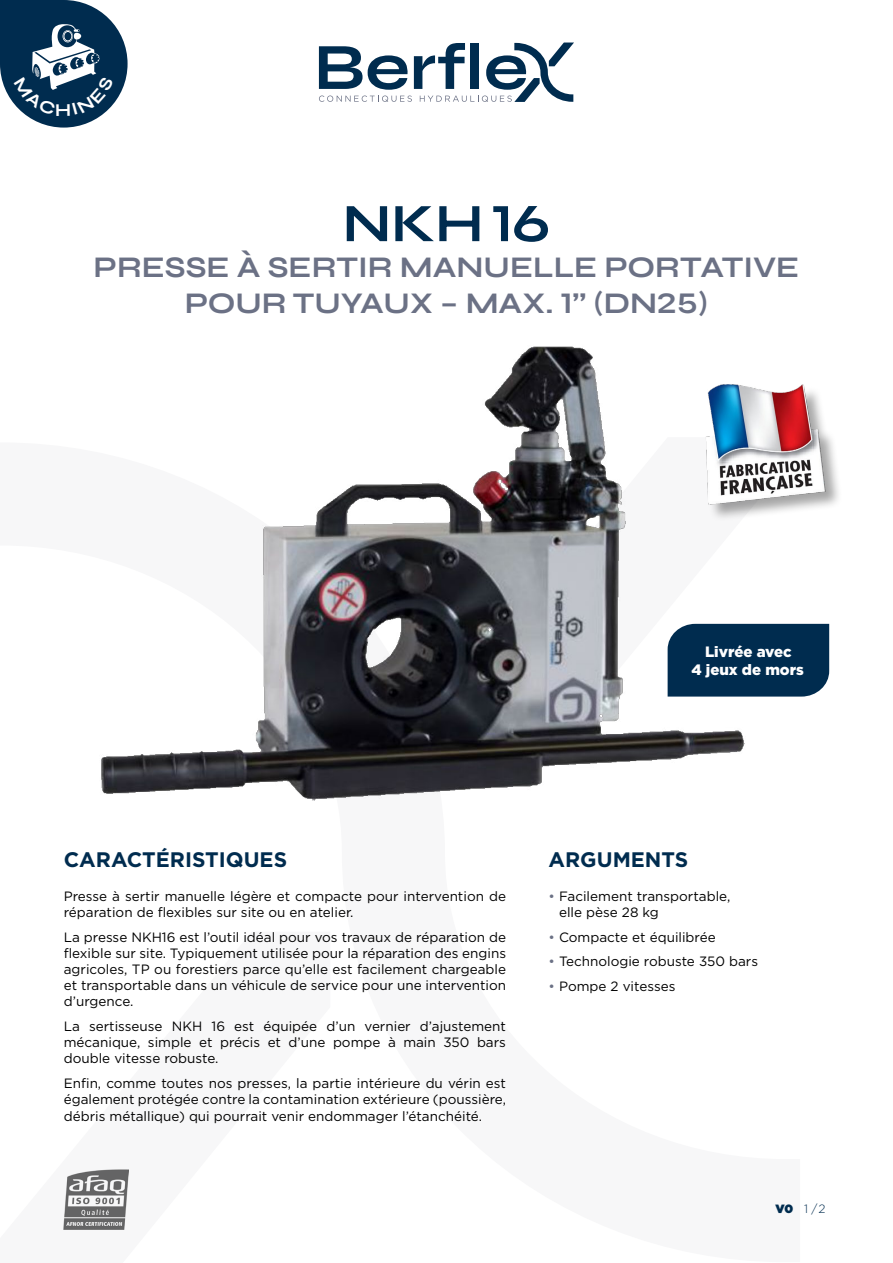
<style>
.page{position:relative;width:893px;height:1263px;background:#fff}
.page>*{position:absolute;margin:0;border:0;box-sizing:border-box;transform-origin:0 0}
.t1{font:54px "Syne";color:#002c4f}
.t2{font:30px/36px "Syne";color:#6b7185;text-align:center}
.t3{font:700 21px "Gotham";color:#002c4f}
.t4{font:900 15px/18px "Gotham";color:#fff;text-align:center}
.t5{font:13.5px/16.2px "Gotham";color:#000;text-align:justify}
.t6{font:300 12px "Gotham";color:#002c4f}
.s1{color:#6b7185}
.s2{font-weight:900}
</style>
<div class="page">
<img style="left:64px;top:1169px;width:65px;height:60px">
<svg style="left:319px;top:43px;width:255px;height:59px"></svg>
<img style="left:101px;top:346px;width:644px;height:454px">
<div style="left:707px;top:384px;width:136px;height:138px;background:#000;opacity:.35"></div>
<img style="left:702px;top:380px;width:138px;height:136px">
<div style="left:668px;top:624px;width:161px;height:72px;background:#002c4f"></div>
<svg style="left:0;top:0;width:128px;height:128px"></svg>
<h1 class="t1" style="left:343px;top:190px;width:209px">NKH 16</h1>
<h2 class="t2" style="left:94px;top:249px;width:707px">PRESSE À SERTIR MANUELLE PORTATIVE<br>POUR TUYAUX – MAX. 1’’ (DN25)</h2>
<p class="t4" style="left:691px;top:643px;width:114px">Livrée avec<br>4 jeux de mors</p>
<h3 class="t3" style="left:64px;top:846px;width:225px">CARACTÉRISTIQUES</h3>
<p class="t5" style="left:64px;top:887px;width:444px">Presse à sertir manuelle légère et compacte pour intervention de réparation de flexibles sur site ou en atelier.</p>
<p class="t5" style="left:64px;top:928px;width:444px">La presse NKH16 est l’outil idéal pour vos travaux de réparation de flexible sur site. Typiquement utilisée pour la réparation des engins agricoles, TP ou forestiers parce qu’elle est facilement chargeable et transportable dans un véhicule de service pour une intervention d’urgence.</p>
<p class="t5" style="left:64px;top:1018px;width:444px">La sertisseuse NKH 16 est équipée d’un vernier d’ajustement mécanique, simple et précis et d’une pompe à main 350 bars double vitesse robuste.</p>
<p class="t5" style="left:64px;top:1075px;width:444px">Enfin, comme toutes nos presses, la partie intérieure du vérin est également protégée contre la contamination extérieure (poussière, débris métallique) qui pourrait venir endommager l’étanchéité.</p>
<h3 class="t3" style="left:549px;top:846px;width:141px">ARGUMENTS</h3>
<p class="t5" style="left:559px;top:887px;width:173px;text-indent:-11px"><span class="s1">•</span> Facilement transportable, elle pèse 28 kg</p>
<p class="t5" style="left:549px;top:928px;width:169px"><span class="s1">•</span> Compacte et équilibrée</p>
<p class="t5" style="left:549px;top:953px;width:211px"><span class="s1">•</span> Technologie robuste 350 bars</p>
<p class="t5" style="left:549px;top:978px;width:128px"><span class="s1">•</span> Pompe 2 vitesses</p>
<p class="t6" style="left:775px;top:1201px;width:51px"><span class="s2">V0</span> 1 / 2</p>
</div>
